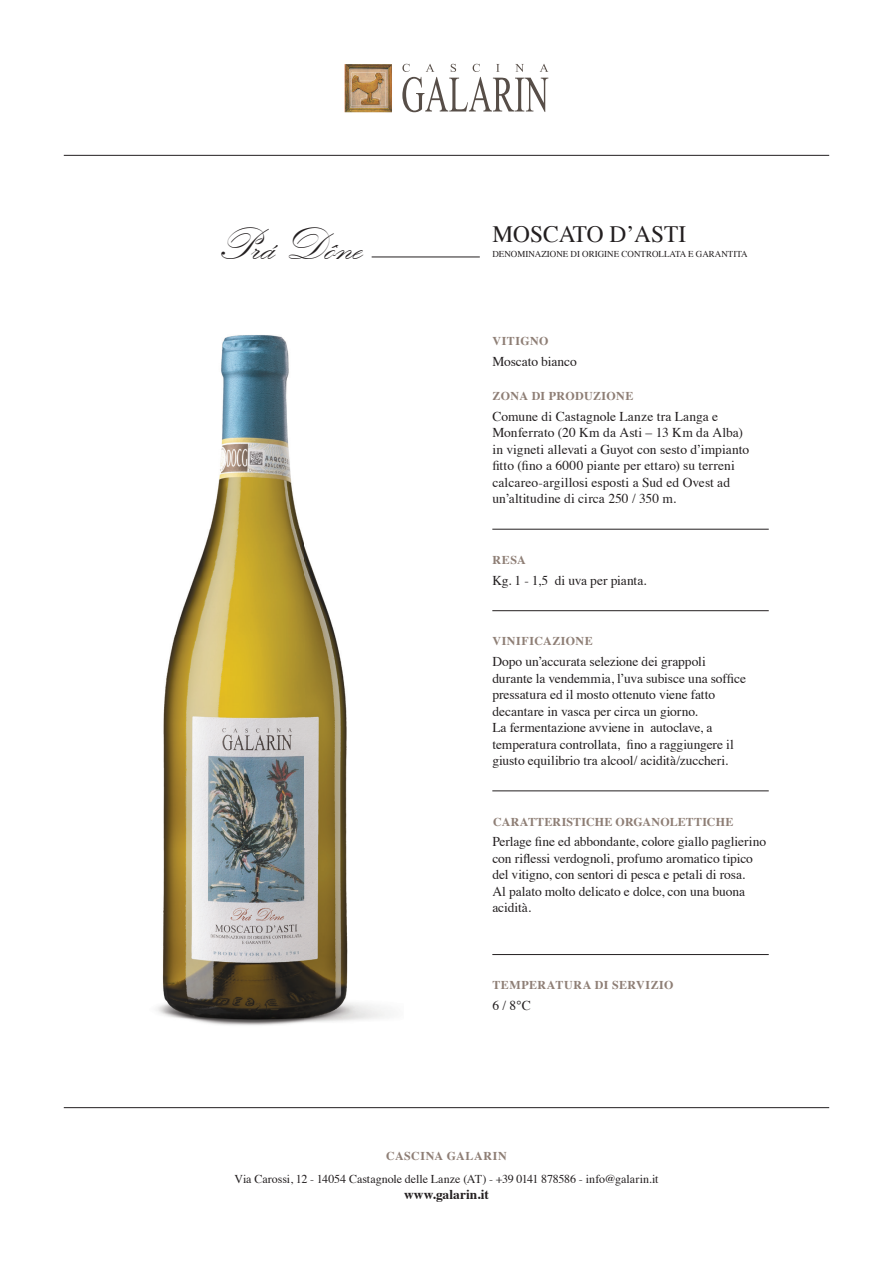
<style>
.page{position:relative;width:893px;height:1263px;background:#fff}
.page>*{position:absolute;margin:0;border:0;box-sizing:border-box;transform-origin:0 0}
.t1{font:47.25px "Kunstler Script";color:#231f20}
.t2{font:23.4px "Times";color:#231f20}
.t3{font:13.5px/16.5px "Times";letter-spacing:-.005em;color:#231f20}
.t4{font:700 13.5px "Times";letter-spacing:.005em;color:#231f20}
.t5{font:12px "Times";letter-spacing:-.005em;color:#231f20}
.t6{font:700 12px "Times";letter-spacing:.03em;color:#8e7e75}
.t7{font:700 12px "Times";letter-spacing:.01em;color:#8e7e75}
.t8{font:700 12px "Times";letter-spacing:.05em;color:#8e7e75}
.t9{font:9px "Times";color:#231f20}
</style>
<div class="page">
<img style="left:345px;top:64px;width:47px;height:48px">
<img style="left:350px;top:68px;width:38px;height:40px">
<img style="left:352px;top:72px;width:34px;height:34px">
<img style="left:352px;top:106px;width:34px;height:1px">
<img style="left:351px;top:72px;width:1px;height:20px">
<img style="left:352px;top:72px;width:33px;height:33px">
<svg style="left:402px;top:64px;width:146px;height:48px"></svg>
<hr style="left:64px;top:1107px;width:765px;height:1px;background:#231f20">
<hr style="left:64px;top:155px;width:765px;height:1px;background:#231f20">
<hr style="left:372px;top:257px;width:108px;height:1px;background:#231f20">
<hr style="left:492px;top:610px;width:277px;height:1px;background:#231f20">
<hr style="left:492px;top:791px;width:277px;height:1px;background:#231f20">
<hr style="left:492px;top:954px;width:277px;height:1px;background:#231f20">
<hr style="left:492px;top:529px;width:277px;height:1px;background:#231f20">
<img style="left:156px;top:335px;width:235px;height:691px">
<h1 class="t1" style="left:215px;top:220px;width:148px">Prá Dône</h1>
<h2 class="t2" style="left:492px;top:212px;width:195px">MOSCATO D’ASTI</h2>
<p class="t9" style="left:492px;top:246px;width:257px">DENOMINAZIONE DI ORIGINE CONTROLLATA E GARANTITA</p>
<p class="t6" style="left:492px;top:329px;width:58px">VITIGNO</p>
<p class="t3" style="left:492px;top:352px;width:86px">Moscato bianco</p>
<p class="t6" style="left:492px;top:385px;width:143px">ZONA DI PRODUZIONE</p>
<p class="t3" style="left:492px;top:407px;width:258px">Comune di Castagnole Lanze tra Langa e Monferrato (20 Km da Asti – 13 Km da Alba) in vigneti allevati a Guyot con sesto d’impianto fitto (fino a 6000 piante per ettaro) su terreni calcareo-argillosi esposti a Sud ed Ovest ad un’altitudine di circa 250 / 350 m.</p>
<p class="t6" style="left:492px;top:548px;width:35px">RESA</p>
<p class="t3" style="left:492px;top:571px;width:156px">Kg. 1 - 1,5 di uva per pianta.</p>
<p class="t8" style="left:492px;top:630px;width:102px">VINIFICAZIONE</p>
<p class="t3" style="left:492px;top:652px;width:255px">Dopo un’accurata selezione dei grappoli durante la vendemmia, l’uva subisce una soffice pressatura ed il mosto ottenuto viene fatto decantare in vasca per circa un giorno.<br>La fermentazione avviene in autoclave, a temperatura controllata, fino a raggiungere il giusto equilibrio tra alcool/ acidità/zuccheri.</p>
<p class="t7" style="left:493px;top:810px;width:242px">CARATTERISTICHE ORGANOLETTICHE</p>
<p class="t3" style="left:492px;top:832px;width:275px">Perlage fine ed abbondante, colore giallo paglierino con riflessi verdognoli, profumo aromatico tipico del vitigno, con sentori di pesca e petali di rosa.<br>Al palato molto delicato e dolce, con una buona acidità.</p>
<p class="t6" style="left:492px;top:974px;width:183px">TEMPERATURA DI SERVIZIO</p>
<p class="t3" style="left:492px;top:996px;width:40px">6 / 8°C</p>
<p class="t6" style="left:386px;top:1145px;width:122px">CASCINA GALARIN</p>
<p class="t5" style="left:235px;top:1167px;width:425px">Via Carossi, 12 - 14054 Castagnole delle Lanze (AT) - +39 0141 878586 - info@galarin.it</p>
<p class="t4" style="left:404px;top:1181px;width:86px">www.galarin.it</p>
</div>
